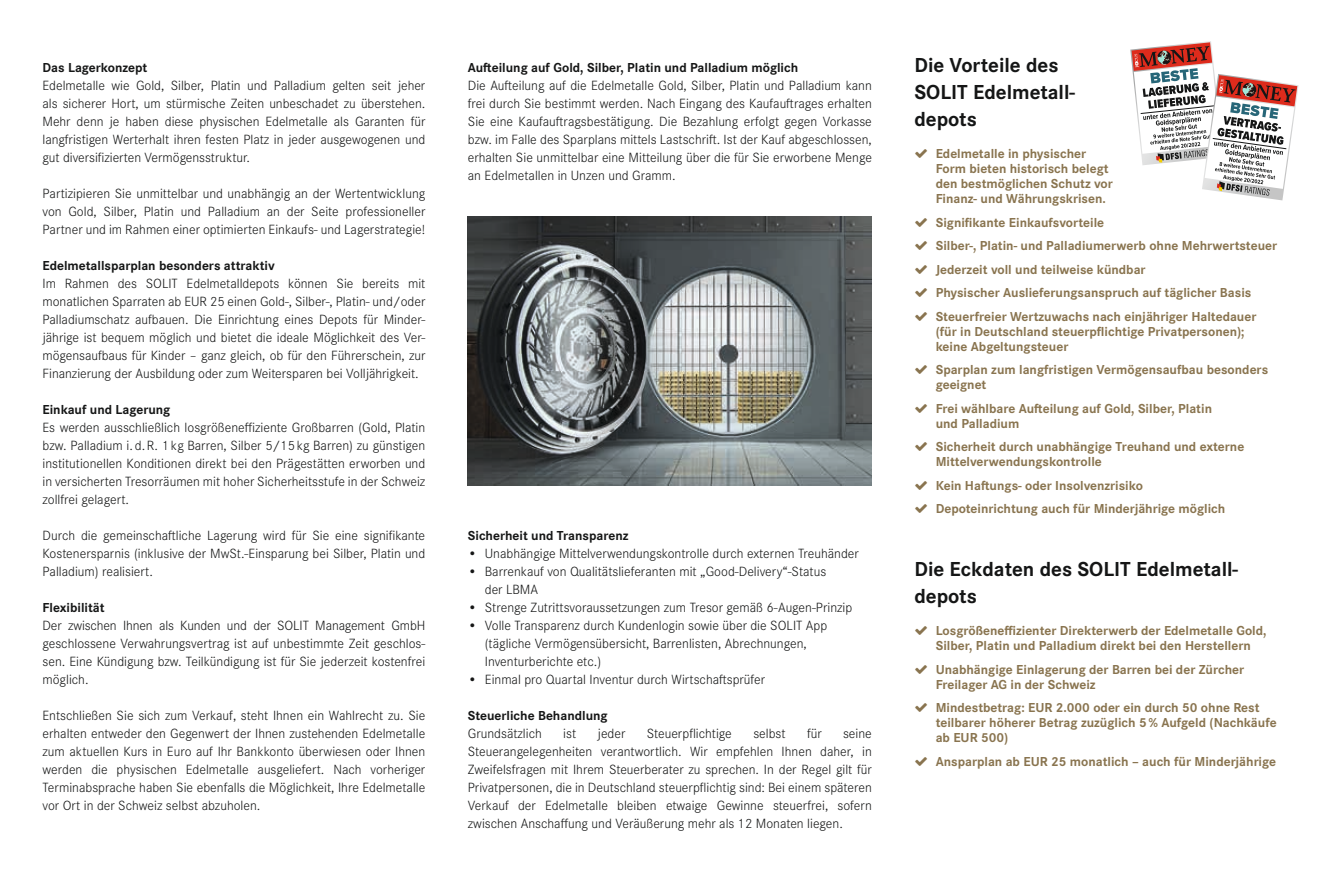
<style>
.page{position:relative;width:1327px;height:893px;background:#fff}
.page>*{position:absolute;margin:0;border:0;box-sizing:border-box;transform-origin:0 0}
.t1{font:700 21px/27px "Corporate S Pro";color:#151616}
.t2{font:300 13.8px/18px "Corporate S Pro";color:#151616;text-align:justify}
.t3{font:700 13.5px/15px "Corporate S Pro";color:#89744f}
.t4{font:700 13.5px "Corporate S Pro";color:#151616}
</style>
<div class="page">
<img style="left:468px;top:216px;width:404px;height:270px">
<svg style="left:1130px;top:41px;width:168px;height:159px"></svg>
<p class="t4" style="left:43px;top:57px;width:106px">Das Lagerkonzept</p>
<p class="t2" style="left:43px;top:76px;width:384px">Edelmetalle wie Gold, Silber, Platin und Palladium gelten seit jeher als sicherer Hort, um stürmische Zeiten unbeschadet zu überstehen.<br>Mehr denn je haben diese physischen Edelmetalle als Garanten für langfristigen Werterhalt ihren festen Platz in jeder ausgewogenen und gut diversifizierten Vermögensstruktur.</p>
<p class="t2" style="left:43px;top:184px;width:384px">Partizipieren Sie unmittelbar und unabhängig an der Wertentwicklung von Gold, Silber, Platin und Palladium an der Seite professioneller Partner und im Rahmen einer optimierten Einkaufs- und Lagerstrategie!</p>
<p class="t4" style="left:43px;top:255px;width:234px">Edelmetallsparplan besonders attraktiv</p>
<p class="t2" style="left:43px;top:274px;width:384px">Im Rahmen des SOLIT Edelmetalldepots können Sie bereits mit monatlichen Sparraten ab EUR 25 einen Gold-, Silber-, Platin- und/oder Palladiumschatz aufbauen. Die Einrichtung eines Depots für Minder&shy;jährige ist bequem möglich und bietet die ideale Möglichkeit des Ver&shy;mögensaufbaus für Kinder – ganz gleich, ob für den Führerschein, zur Finanzierung der Ausbildung oder zum Weitersparen bei Volljährigkeit.</p>
<p class="t4" style="left:43px;top:399px;width:129px">Einkauf und Lagerung</p>
<p class="t2" style="left:43px;top:418px;width:384px">Es werden ausschließlich losgrößeneffiziente Großbarren (Gold, Platin bzw. Palladium i. d. R. 1 kg Barren, Silber 5/15 kg Barren) zu günstigen institutionellen Konditionen direkt bei den Prägestätten erworben und in versicherten Tresorräumen mit hoher Sicherheitsstufe in der Schweiz zollfrei gelagert.</p>
<p class="t2" style="left:43px;top:526px;width:384px">Durch die gemeinschaftliche Lagerung wird für Sie eine signifikante Kostenersparnis (inklusive der MwSt.-Einsparung bei Silber, Platin und Palladium) realisiert.</p>
<p class="t4" style="left:43px;top:597px;width:64px">Flexibilität</p>
<p class="t2" style="left:43px;top:616px;width:384px">Der zwischen Ihnen als Kunden und der SOLIT Management GmbH geschlossene Verwahrungsvertrag ist auf unbestimmte Zeit geschlos&shy;sen. Eine Kündigung bzw. Teilkündigung ist für Sie jederzeit kostenfrei möglich.</p>
<p class="t2" style="left:43px;top:706px;width:384px">Entschließen Sie sich zum Verkauf, steht Ihnen ein Wahlrecht zu. Sie erhalten entweder den Gegenwert der Ihnen zustehenden Edelmetalle zum aktuellen Kurs in Euro auf Ihr Bankkonto überwiesen oder Ihnen werden die physischen Edelmetalle ausgeliefert. Nach vorheriger Terminabsprache haben Sie ebenfalls die Möglichkeit, Ihre Edelmetalle vor Ort in der Schweiz selbst abzuholen.</p>
<p class="t4" style="left:468px;top:57px;width:332px">Aufteilung auf Gold, Silber, Platin und Palladium möglich</p>
<p class="t2" style="left:468px;top:76px;width:405px">Die Aufteilung auf die Edelmetalle Gold, Silber, Platin und Palladium kann frei durch Sie bestimmt werden. Nach Eingang des Kaufauftrages erhalten Sie eine Kaufauftragsbestätigung. Die Bezahlung erfolgt gegen Vorkasse bzw. im Falle des Sparplans mittels Lastschrift. Ist der Kauf abgeschlossen, erhalten Sie unmittelbar eine Mitteilung über die für Sie erworbene Menge an Edelmetallen in Unzen und Gramm.</p>
<p class="t4" style="left:468px;top:525px;width:162px">Sicherheit und Transparenz</p>
<p class="t2" style="left:468px;top:544px;width:392px">• Unabhängige Mittelverwendungskontrolle durch externen Treuhänder</p>
<p class="t2" style="left:485px;top:562px;width:343px;text-indent:-17px">• Barrenkauf von Qualitätslieferanten mit „Good-Delivery“-Status der LBMA</p>
<p class="t2" style="left:468px;top:598px;width:386px">• Strenge Zutrittsvoraussetzungen zum Tresor gemäß 6-Augen-Prinzip</p>
<p class="t2" style="left:485px;top:616px;width:344px;text-align:left;text-indent:-17px">• Volle Transparenz durch Kundenlogin sowie über die SOLIT App (tägliche Vermögensübersicht, Barrenlisten, Abrechnungen,<br>Inventurberichte etc.)</p>
<p class="t2" style="left:468px;top:670px;width:299px">• Einmal pro Quartal Inventur durch Wirtschaftsprüfer</p>
<p class="t4" style="left:468px;top:705px;width:141px">Steuerliche Behandlung</p>
<p class="t2" style="left:468px;top:724px;width:76px">Grundsätzlich</p>
<p class="t2" style="left:563px;top:724px;width:14px">ist</p>
<p class="t2" style="left:597px;top:724px;width:29px">jeder</p>
<p class="t2" style="left:647px;top:724px;width:87px">Steuerpflichtige</p>
<p class="t2" style="left:753px;top:724px;width:34px">selbst</p>
<p class="t2" style="left:807px;top:724px;width:16px">für</p>
<p class="t2" style="left:468px;top:724px;width:405px;text-indent:375px">seine Steuerangelegenheiten verantwortlich. Wir empfehlen Ihnen daher, in Zweifelsfragen mit Ihrem Steuerberater zu sprechen. In der Regel gilt für Privatpersonen, die in Deutschland steuerpflichtig sind: Bei einem späteren Verkauf der Edelmetalle bleiben etwaige Gewinne steuerfrei, sofern zwischen Anschaffung und Veräußerung mehr als 12 Monaten liegen.</p>
<h1 class="t1" style="left:914px;top:50px;width:162px">Die Vorteile des<br>SOLIT Edelmetall&shy;depots</h1>
<p class="t3" style="left:935px;top:145px;width:179px">Edelmetalle in physischer<br>Form bieten historisch belegt den bestmöglichen Schutz vor<br>Finanz- und Währungskrisen.</p>
<p class="t3" style="left:935px;top:209px;width:343px;line-height:23.5px">Signifikante Einkaufsvorteile<br>Silber-, Platin- und Palladiumerwerb ohne Mehrwertsteuer Jederzeit voll und teilweise kündbar<br>Physischer Auslieferungsanspruch auf täglicher Basis Steuerfreier Wertzuwachs nach einjähriger Haltedauer</p>
<p class="t3" style="left:935px;top:322px;width:310px">(für in Deutschland steuerpflichtige Privatpersonen); keine Abgeltungsteuer</p>
<p class="t3" style="left:935px;top:361px;width:334px">Sparplan zum langfristigen Vermögensaufbau besonders geeignet</p>
<p class="t3" style="left:935px;top:399px;width:278px">Frei wählbare Aufteilung auf Gold, Silber, Platin und Palladium</p>
<p class="t3" style="left:935px;top:438px;width:310px">Sicherheit durch unabhängige Treuhand und externe<br>Mittelverwendungskontrolle</p>
<p class="t3" style="left:935px;top:472px;width:291px;line-height:23.5px">Kein Haftungs- oder Insolvenzrisiko<br>Depoteinrichtung auch für Minderjährige möglich</p>
<h1 class="t1" style="left:914px;top:554px;width:325px">Die Eckdaten des SOLIT Edelmetall&shy;depots</h1>
<p class="t3" style="left:935px;top:622px;width:332px">Losgrößeneffizienter Direkterwerb der Edelmetalle Gold,<br>Silber, Platin und Palladium direkt bei den Herstellern</p>
<p class="t3" style="left:935px;top:660px;width:310px">Unabhängige Einlagerung der Barren bei der Zürcher<br>Freilager AG in der Schweiz</p>
<p class="t3" style="left:935px;top:699px;width:342px">Mindestbetrag: EUR 2.000 oder ein durch 50 ohne Rest teilbarer höherer Betrag zuzüglich 5 % Aufgeld (Nachkäufe ab EUR 500)</p>
<p class="t3" style="left:935px;top:752px;width:342px">Ansparplan ab EUR 25 monatlich – auch für Minderjährige</p>
</div>
